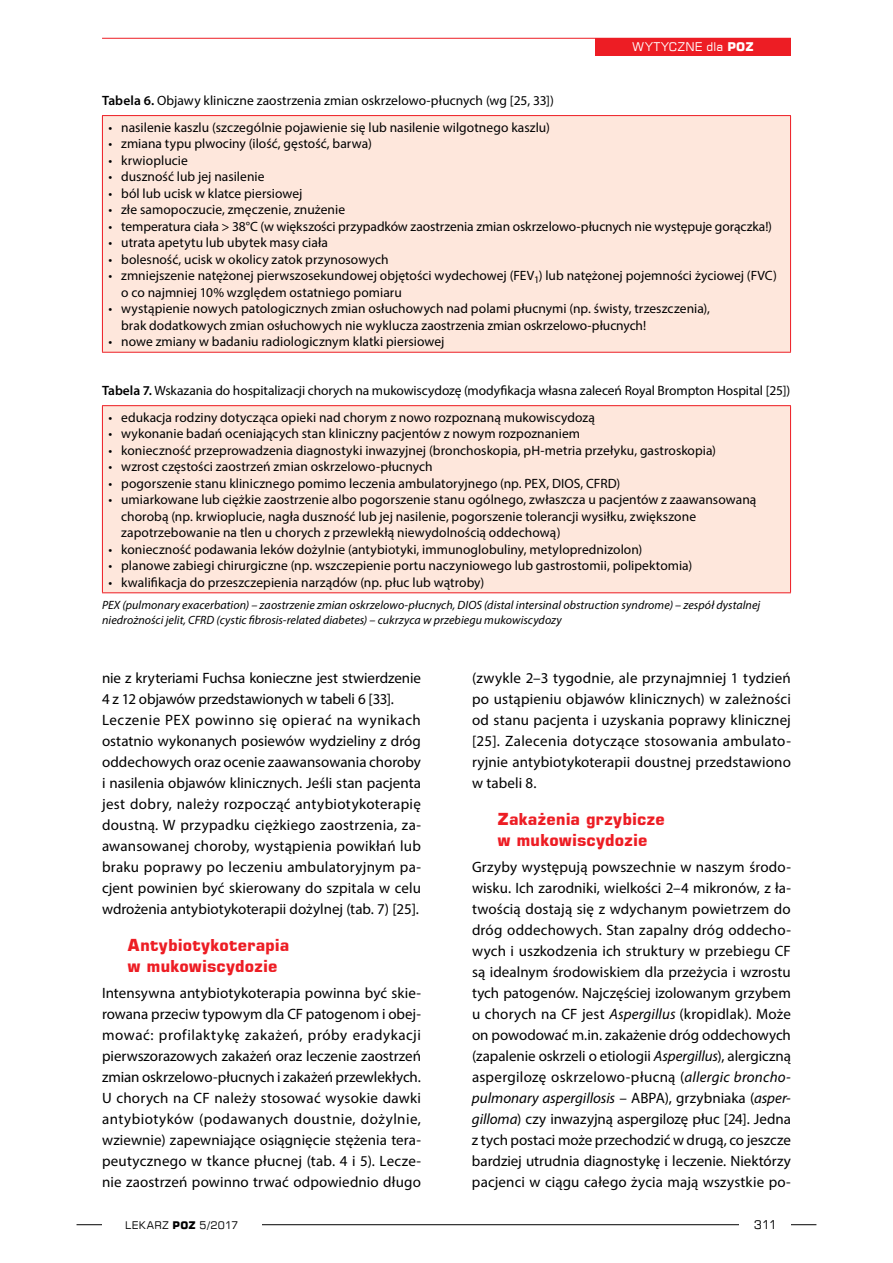
<style>
.page{position:relative;width:893px;height:1263px;background:#fff}
.page>*{position:absolute;margin:0;border:0;box-sizing:border-box;transform-origin:0 0}
.t1{font:700 16.5px/21px "Square 721 EU";color:#ed1d24}
.t2{font:15px/21px "Myriad Pro";letter-spacing:.01em;color:#000;text-align:justify}
.t3{font:13.5px/16.5px "Myriad Pro";letter-spacing:.005em;color:#000}
.t4{font:italic 12px/15px "Myriad Pro";letter-spacing:.005em;color:#000}
.t5{font:12px "Square 721 EU";letter-spacing:.03em;color:#fff}
.t6{font:12px "Square 721 EU";color:#000}
.t7{font:10.5px "Square 721 EU";letter-spacing:.03em;color:#000}
.s1{font-weight:700}
.s2{font-weight:600}
.s3{font-style:italic}
</style>
<div class="page">
<hr style="left:102px;top:38px;width:689px;height:1px;background:#ed1d24">
<hr style="left:77px;top:1224px;width:739px;height:1px;background:#000">
<div style="left:740px;top:1216px;width:51px;height:17px;background:#fff"></div>
<div style="left:102px;top:1216px;width:159px;height:17px;background:#fff"></div>
<div style="left:595px;top:38px;width:196px;height:17px;background:#ed1d24"></div>
<div style="left:102px;top:116px;width:688px;height:236px;background:#fee7dc"></div>
<hr style="left:102px;top:115px;width:689px;height:1px;background:#ed1d24">
<hr style="left:102px;top:116px;width:1px;height:236px;background:#ed1d24">
<hr style="left:790px;top:116px;width:1px;height:236px;background:#ed1d24">
<hr style="left:102px;top:352px;width:689px;height:1px;background:#ed1d24">
<div style="left:102px;top:406px;width:688px;height:187px;background:#fee7dc"></div>
<hr style="left:102px;top:405px;width:689px;height:1px;background:#ed1d24">
<hr style="left:102px;top:406px;width:1px;height:186px;background:#ed1d24">
<hr style="left:790px;top:406px;width:1px;height:186px;background:#ed1d24">
<hr style="left:102px;top:592px;width:689px;height:1px;background:#ed1d24">
<p class="t5" style="left:632px;top:39px;width:123px">WYTYCZNE DLA <span class="s1">POZ</span></p>
<p class="t3" style="left:102px;top:92px;width:453px"><span class="s2">Tabela 6.</span> Objawy kliniczne zaostrzenia zmian oskrzelowo-płucnych (wg [25, 33])</p>
<p class="t3" style="left:108px;top:119px;width:443px">• nasilenie kaszlu (szczególnie pojawienie się lub nasilenie wilgotnego kaszlu)</p>
<p class="t3" style="left:108px;top:135px;width:265px">• zmiana typu plwociny (ilość, gęstość, barwa)</p>
<p class="t3" style="left:108px;top:152px;width:81px">• krwioplucie</p>
<p class="t3" style="left:108px;top:168px;width:158px">• duszność lub jej nasilenie</p>
<p class="t3" style="left:108px;top:185px;width:196px">• ból lub ucisk w klatce piersiowej</p>
<p class="t3" style="left:108px;top:201px;width:238px">• złe samopoczucie, zmęczenie, znużenie</p>
<p class="t3" style="left:108px;top:218px;width:665px">• temperatura ciała &gt; 38°C (w większości przypadków zaostrzenia zmian oskrzelowo-płucnych nie występuje gorączka!)</p>
<p class="t3" style="left:108px;top:234px;width:221px">• utrata apetytu lub ubytek masy ciała</p>
<p class="t3" style="left:108px;top:251px;width:282px">• bolesność, ucisk w okolicy zatok przynosowych</p>
<p class="t3" style="left:121px;top:267px;width:657px;text-indent:-13px">• zmniejszenie natężonej pierwszosekundowej objętości wydechowej (FEV<sub>1</sub>) lub natężonej pojemności życiowej (FVC) o co najmniej 10% względem ostatniego pomiaru</p>
<p class="t3" style="left:121px;top:300px;width:590px;text-indent:-13px">• wystąpienie nowych patologicznych zmian osłuchowych nad polami płucnymi (np. świsty, trzeszczenia), brak dodatkowych zmian osłuchowych nie wyklucza zaostrzenia zmian oskrzelowo-płucnych!</p>
<p class="t3" style="left:108px;top:333px;width:338px">• nowe zmiany w badaniu radiologicznym klatki piersiowej</p>
<p class="t3" style="left:102px;top:382px;width:690px"><span class="s2">Tabela 7.</span> Wskazania do hospitalizacji chorych na mukowiscydozę (modyfikacja własna zaleceń Royal Brompton Hospital [25])</p>
<p class="t3" style="left:108px;top:409px;width:488px">• edukacja rodziny dotycząca opieki nad chorym z nowo rozpoznaną mukowiscydozą</p>
<p class="t3" style="left:108px;top:425px;width:473px">• wykonanie badań oceniających stan kliniczny pacjentów z nowym rozpoznaniem</p>
<p class="t3" style="left:108px;top:442px;width:609px">• konieczność przeprowadzenia diagnostyki inwazyjnej (bronchoskopia, pH-metria przełyku, gastroskopia)</p>
<p class="t3" style="left:108px;top:458px;width:326px">• wzrost częstości zaostrzeń zmian oskrzelowo-płucnych</p>
<p class="t3" style="left:108px;top:475px;width:513px">• pogorszenie stanu klinicznego pomimo leczenia ambulatoryjnego (np. PEX, DIOS, CFRD)</p>
<p class="t3" style="left:121px;top:491px;width:637px;text-indent:-13px">• umiarkowane lub ciężkie zaostrzenie albo pogorszenie stanu ogólnego, zwłaszcza u pacjentów z zaawansowaną chorobą (np. krwioplucie, nagła duszność lub jej nasilenie, pogorszenie tolerancji wysiłku, zwiększone zapotrzebowanie na tlen u chorych z przewlekłą niewydolnością oddechową)</p>
<p class="t3" style="left:108px;top:541px;width:535px">• konieczność podawania leków dożylnie (antybiotyki, immunoglobuliny, metyloprednizolon)</p>
<p class="t3" style="left:108px;top:557px;width:585px">• planowe zabiegi chirurgiczne (np. wszczepienie portu naczyniowego lub gastrostomii, polipektomia)</p>
<p class="t3" style="left:108px;top:574px;width:377px">• kwalifikacja do przeszczepienia narządów (np. płuc lub wątroby)</p>
<p class="t4" style="left:102px;top:597px;width:660px">PEX (pulmonary exacerbation) – zaostrzenie zmian oskrzelowo-płucnych, DIOS (distal intersinal obstruction syndrome) – zespół dystalnej niedrożności jelit, CFRD (cystic fibrosis-related diabetes) – cukrzyca w przebiegu mukowiscydozy</p>
<p class="t2" style="left:102px;top:667px;width:320px;text-align:left">nie z kryteriami Fuchsa konieczne jest stwierdzenie 4 z 12 objawów przedstawionych w tabeli 6 [33].<br>Leczenie PEX powinno się opierać na wynikach ostatnio wykonanych posiewów wydzieliny z dróg oddechowych oraz ocenie zaawansowania choroby i nasilenia objawów klinicznych. Jeśli stan pacjenta jest dobry, należy rozpocząć antybiotykoterapię doustną. W przypadku ciężkiego zaostrzenia, za&shy;awansowanej choroby, wystąpienia powikłań lub braku poprawy po leczeniu ambulatoryjnym pa&shy;cjent powinien być skierowany do szpitala w celu wdrożenia antybiotykoterapii dożylnej (tab. 7) [25].</p>
<p class="t1" style="left:128px;top:935px;width:163px">Antybiotykoterapia w mukowiscydozie</p>
<p class="t2" style="left:102px;top:982px;width:320px">Intensywna antybiotykoterapia powinna być skie&shy;rowana przeciw typowym dla CF patogenom i obej&shy;mować: profilaktykę zakażeń, próby eradykacji pierwszorazowych zakażeń oraz leczenie zaostrzeń zmian oskrzelowo-płucnych i zakażeń przewlekłych.<br>U chorych na CF należy stosować wysokie dawki antybiotyków (podawanych doustnie, dożylnie, wziewnie) zapewniające osiągnięcie stężenia tera&shy;peutycznego w tkance płucnej (tab. 4 i 5). Lecze&shy;nie zaostrzeń powinno trwać odpowiednio długo</p>
<p class="t2" style="left:472px;top:667px;width:320px">(zwykle 2–3 tygodnie, ale przynajmniej 1 tydzień po ustąpieniu objawów klinicznych) w zależności od stanu pacjenta i uzyskania poprawy klinicznej [25]. Zalecenia dotyczące stosowania ambulato&shy;ryjnie antybiotykoterapii doustnej przedstawiono w tabeli 8.</p>
<p class="t1" style="left:497px;top:809px;width:169px">Zakażenia grzybicze w mukowiscydozie</p>
<p class="t2" style="left:472px;top:856px;width:320px">Grzyby występują powszechnie w naszym środo&shy;wisku. Ich zarodniki, wielkości 2–4 mikronów, z ła&shy;twością dostają się z wdychanym powietrzem do dróg oddechowych. Stan zapalny dróg oddecho&shy;wych i uszkodzenia ich struktury w przebiegu CF są idealnym środowiskiem dla przeżycia i wzrostu tych patogenów. Najczęściej izolowanym grzybem u chorych na CF jest <span class="s3">Aspergillus</span> (kropidlak). Może on powodować m.in. zakażenie dróg oddechowych (zapalenie oskrzeli o etiologii <span class="s3">Aspergillus</span>), alergiczną aspergilozę oskrzelowo-płucną (<span class="s3">allergic broncho&shy;pulmonary aspergillosis</span> – ABPA), grzybniaka (<span class="s3">asper&shy;gilloma</span>) czy inwazyjną aspergilozę płuc [24]. Jedna z tych postaci może przechodzić w drugą, co jeszcze bardziej utrudnia diagnostykę i leczenie. Niektórzy pacjenci w ciągu całego życia mają wszystkie po-</p>
<p class="t7" style="left:125px;top:1218px;width:114px">LEKARZ <span class="s1">POZ</span> 5/2017</p>
<p class="t6" style="left:754px;top:1217px;width:24px">311</p>
</div>
